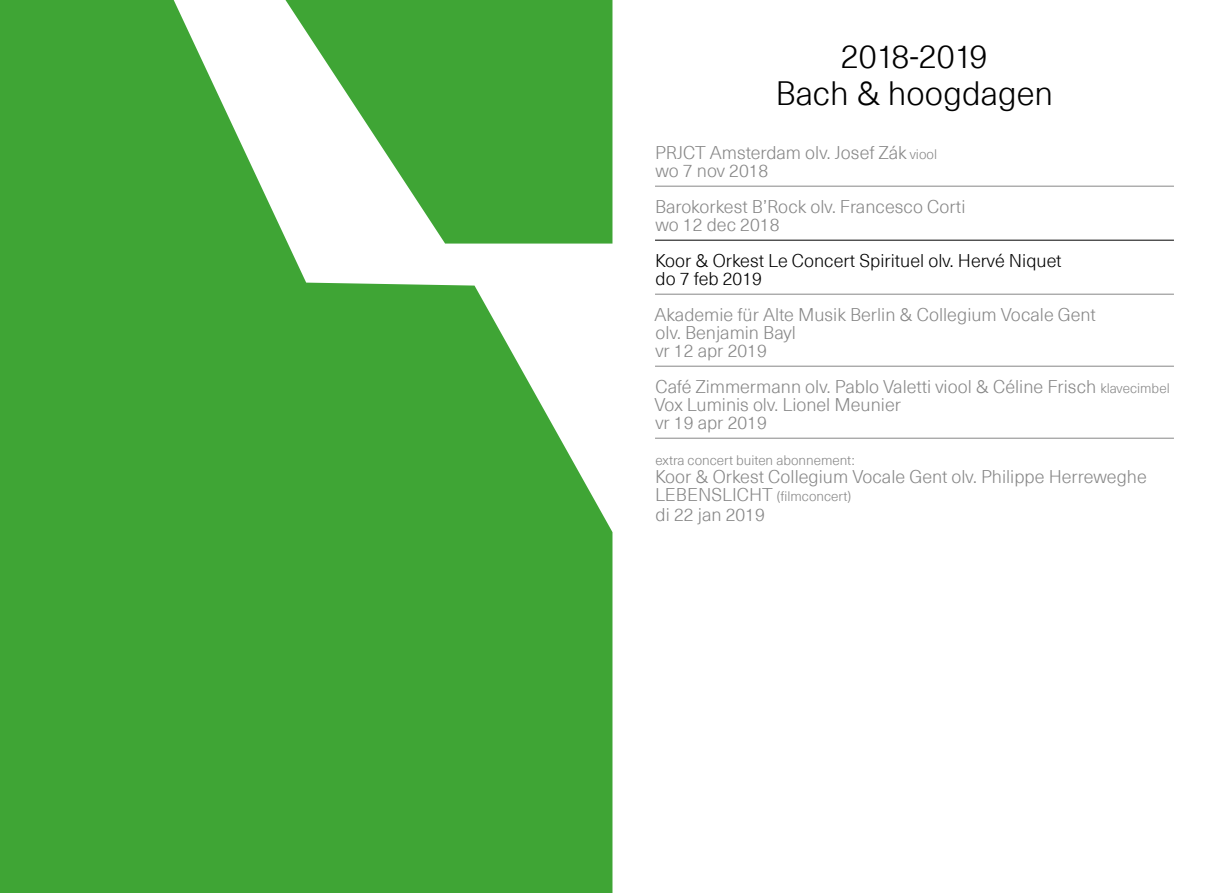
<style>
.page{position:relative;width:1225px;height:893px;background:#fff}
.page>*{position:absolute;margin:0;border:0;box-sizing:border-box;transform-origin:0 0}
.t1{font:300 33px/37.5px "Neue Haas Unica Pro";color:#000;text-align:center}
.t2{font:300 18px/18px "Neue Haas Unica Pro";color:#878787}
.t3{font:300 18px/18px "Neue Haas Unica Pro";color:#000}
.t4{font:300 13.5px "Neue Haas Unica Pro";color:#878787}
.s1{font-size:13.5px}
.s2{font-size:18px}
</style>
<div class="page">
<svg style="left:0;top:0;width:612px;height:893px;background:#51ad48"></svg>
<hr style="left:655px;top:186px;width:519px;height:1px;background:#878787">
<hr style="left:655px;top:240px;width:519px;height:1px;background:#000">
<hr style="left:655px;top:294px;width:519px;height:1px;background:#878787">
<hr style="left:655px;top:366px;width:519px;height:1px;background:#878787">
<hr style="left:655px;top:438px;width:519px;height:1px;background:#878787">
<h1 class="t1" style="left:775px;top:38px;width:279px">2018-2019<br>Bach &amp; hoogdagen</h1>
<p class="t2" style="left:655px;top:144px;width:284px">PRJCT Amsterdam olv. Josef Zák <span class="s1">viool </span>wo 7 nov 2018</p>
<p class="t2" style="left:655px;top:198px;width:312px">Barokorkest B’Rock olv. Francesco Corti wo 12 dec 2018</p>
<p class="t3" style="left:655px;top:252px;width:408px">Koor &amp; Orkest Le Concert Spirituel olv. Hervé Niquet do 7 feb 2019</p>
<p class="t2" style="left:654px;top:306px;width:443px">Akademie für Alte Musik Berlin &amp; Collegium Vocale Gent olv. Benjamin Bayl<br>vr 12 apr 2019</p>
<p class="t2" style="left:654px;top:378px;width:517px">Café Zimmermann olv. Pablo Valetti viool &amp; Céline Frisch <span class="s1">klavecimbel<br></span>Vox Luminis olv. Lionel Meunier<br>vr 19 apr 2019</p>
<p class="t4" style="left:655px;top:452px;width:201px">extra concert buiten abonnement:</p>
<p class="t2" style="left:655px;top:468px;width:493px">Koor &amp; Orkest Collegium Vocale Gent olv. Philippe Herreweghe</p>
<p class="t4" style="left:655px;top:488px;width:198px"><span class="s2">LEBENSLICHT</span> (filmconcert)</p>
<p class="t2" style="left:655px;top:506px;width:111px">di 22 jan 2019</p>
</div>
